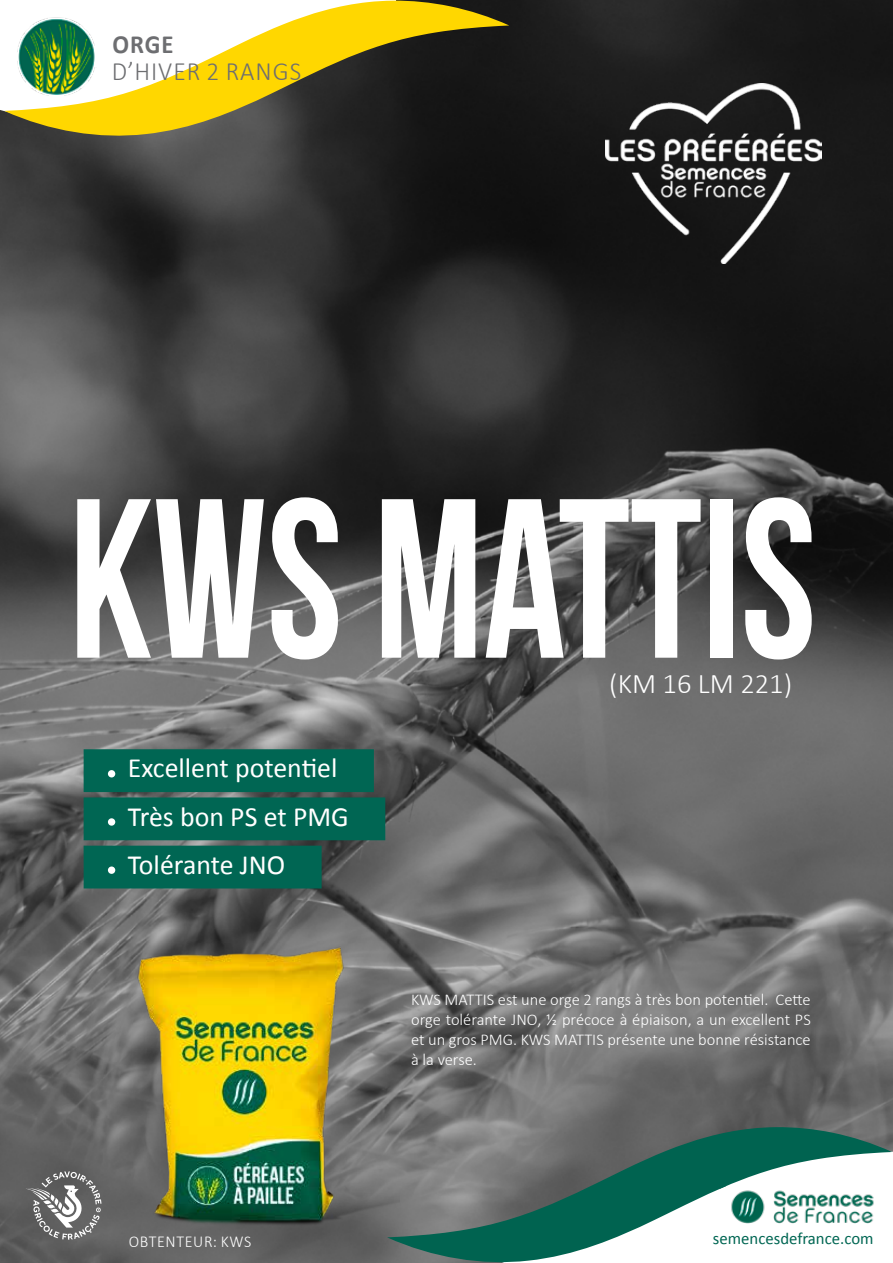
<style>
.page{position:relative;width:893px;height:1263px;background:#fff}
.page>*{position:absolute;margin:0;border:0;box-sizing:border-box;transform-origin:0 0}
.t1{font:226.5px "Bebas Neue";color:#fff;scale:.89 1}
.t2{font:300 28.5px "Calibri";color:#fff}
.t3{font:27.9px/48.2px "Calibri";color:#fff}
.t4{font:300 26.4px "Calibri";letter-spacing:.04em;color:#6d6e71;scale:.96 1}
.t5{font:700 26.25px "Calibri";color:#6d6e71;scale:.94 1}
.t6{font:16.8px "Calibri";color:#006653}
.t7{font:300 16.65px "Calibri";letter-spacing:.04em;color:#fff;scale:.96 1}
.t8{font:300 16.5px/19.8px "Calibri";color:#fff;text-align:justify}
</style>
<div class="page">
<img style="left:0;top:0;width:893px;height:1263px">
<svg style="left:4px;top:0;width:505px;height:139px"></svg>
<img style="left:606px;top:84px;width:216px;height:180px">
<div style="left:84px;top:749px;width:290px;height:43px;background:#006653"></div>
<div style="left:84px;top:797px;width:301px;height:43px;background:#006653"></div>
<div style="left:84px;top:846px;width:238px;height:42px;background:#006653"></div>
<div style="left:108px;top:770px;width:7px;height:7px;background:#fff;border-radius:50%"></div>
<div style="left:108px;top:818px;width:7px;height:8px;background:#fff;border-radius:50%"></div>
<div style="left:108px;top:866px;width:7px;height:8px;background:#fff;border-radius:50%"></div>
<img style="left:17px;top:16px;width:79px;height:80px">
<svg style="left:387px;top:1127px;width:505px;height:136px"></svg>
<svg style="left:720px;top:1186px;width:6px;height:3px"></svg>
<svg style="left:26px;top:1171px;width:76px;height:69px"></svg>
<img style="left:129px;top:936px;width:271px;height:307px">
<h3 class="t5" style="left:112px;top:28px;width:67px">ORGE</h3>
<h3 class="t4" style="left:112px;top:55px;width:199px">D’HIVER 2 RANGS</h3>
<h1 class="t1" style="left:69px;top:455px;width:841px">KWS MATTIS</h1>
<h3 class="t3" style="left:128px;top:744px;width:222px">Excellent potentiel<br>Très bon PS et PMG<br>Tolérante JNO</h3>
<h2 class="t2" style="left:609px;top:666px;width:185px">(KM 16 LM 221)</h2>
<p class="t8" style="left:411px;top:990px;width:401px">KWS MATTIS est une orge 2 rangs à très bon potentiel. Cette orge tolérante JNO, ½ précoce à épiaison, a un excellent PS et un gros PMG. KWS MATTIS présente une bonne résistance à la verse.</p>
<p class="t7" style="left:129px;top:1231px;width:129px">OBTENTEUR: KWS</p>
<p class="t6" style="left:713px;top:1228px;width:162px">semencesdefrance.com</p>
</div>
